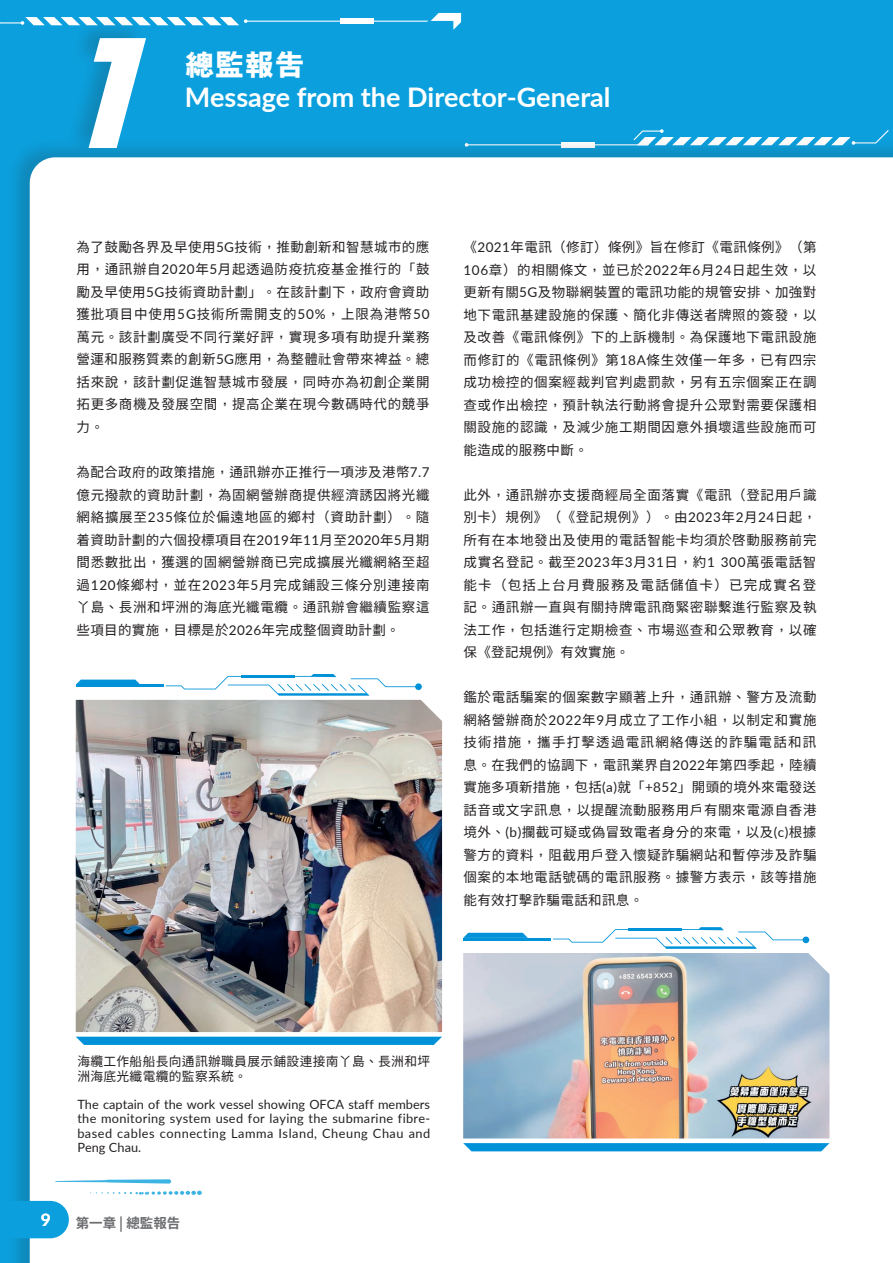
<style>
.page{position:relative;width:893px;height:1263px;background:#0ba0dd}
.page>*{position:absolute;margin:0;border:0;box-sizing:border-box;transform-origin:0 0}
.t1{font:italic 700 148.5px "Avant Garde";color:#fff}
.t2{font:800 30px "M Hei HK";color:#fff}
.t3{font:700 27px "Lato";color:#fff}
.t4{font:700 17.25px "Lato";color:#fff}
.t5{font:13.5px/22.5px "Taipei Sans TC Beta";letter-spacing:.05em;color:#231f20;text-align:justify}
.t6{font:700 13.5px "Taipei Sans TC Beta";color:#6c6d70}
.t7{font:12.75px/14.2px "Lato";letter-spacing:.04em;color:#231f20;text-align:justify}
.t8{font:12.75px/14.2px "Taipei Sans TC Beta";letter-spacing:.025em;color:#231f20}
.s1{font-family:"Lato"}
</style>
<div class="page">
<svg style="left:0;top:13px;width:461px;height:17px"></svg>
<div style="left:340px;top:19px;width:34px;height:5px;background:#fff"></div>
<svg style="left:636px;top:129px;width:253px;height:8px"></svg>
<div style="left:5px;top:137px;width:888px;height:1126px;background:#231f20;opacity:.2"></div>
<div style="left:30px;top:157px;width:863px;height:1106px;background:#fff"></div>
<svg style="left:5px;top:1201px;width:64px;height:37px"></svg>
<svg style="left:90px;top:1190px;width:112px;height:5px"></svg>
<svg style="left:55px;top:1179px;width:116px;height:4px"></svg>
<hr style="left:76px;top:685px;width:87px;height:2px;background:#0092d8">
<svg style="left:76px;top:680px;width:64px;height:5px"></svg>
<svg style="left:166px;top:674px;width:252px;height:22px;background:#ddf0f9"></svg>
<div style="left:415px;top:683px;width:7px;height:7px;background:#0092d8;border-radius:50%"></div>
<svg style="left:76px;top:1037px;width:366px;height:8px"></svg>
<img style="left:76px;top:700px;width:366px;height:332px">
<hr style="left:463px;top:938px;width:88px;height:2px;background:#0092d8">
<svg style="left:463px;top:933px;width:65px;height:5px"></svg>
<svg style="left:553px;top:927px;width:253px;height:22px;background:#ddf0f9"></svg>
<div style="left:803px;top:936px;width:6px;height:7px;background:#0092d8;border-radius:50%"></div>
<svg style="left:463px;top:1143px;width:366px;height:8px"></svg>
<img style="left:463px;top:953px;width:366px;height:185px">
<div style="left:65px;top:17px;width:83px;height:139px;background:#231f20;opacity:.2"></div>
<h1 class="t1" style="left:55px;top:21px;width:138px">1</h1>
<h2 class="t2" style="left:185px;top:45px;width:121px">總監報告</h2>
<h3 class="t3" style="left:185px;top:78px;width:427px">Message from the Director-General</h3>
<p class="t5" style="left:77px;top:236px;width:354px">為了鼓勵各界及早使用<span class="s1">5G</span>技術，推動創新和智慧城市的應用，通訊辦自<span class="s1">2020</span>年<span class="s1">5</span>月起透過防疫抗疫基金推行的「鼓勵及早使用<span class="s1">5G</span>技術資助計劃」。在該計劃下，政府會資助獲批項目中使用<span class="s1">5G</span>技術所需開支的<span class="s1">50%</span>，上限為港幣<span class="s1">50</span>萬元。該計劃廣受不同行業好評，實現多項有助提升業務營運和服務質素的創新<span class="s1">5G</span>應用，為整體社會帶來裨益。總括來說，該計劃促進智慧城市發展，同時亦為初創企業開拓更多商機及發展空間，提高企業在現今數碼時代的競爭力。</p>
<p class="t5" style="left:77px;top:461px;width:355px">為配合政府的政策措施，通訊辦亦正推行一項涉及港幣<span class="s1">7.7</span>億元撥款的資助計劃，為固網營辦商提供經濟誘因將光纖網絡擴展至<span class="s1">235</span>條位於偏遠地區的鄉村（資助計劃）。隨着資助計劃的六個投標項目在<span class="s1">2019</span>年<span class="s1">11</span>月至<span class="s1">2020</span>年<span class="s1">5</span>月期間悉數批出，獲選的固網營辦商已完成擴展光纖網絡至超過<span class="s1">120</span>條鄉村，並在<span class="s1">2023</span>年<span class="s1">5</span>月完成鋪設三條分別連接南丫島、長洲和坪洲的海底光纖電纜。通訊辦會繼續監察這些項目的實施，目標是於<span class="s1">2026</span>年完成整個資助計劃。</p>
<p class="t5" style="left:463px;top:236px;width:355px">《<span class="s1">2021</span>年電訊（修訂）條例》旨在修訂《電訊條例》（第<span class="s1">106</span>章）的相關條文，並已於<span class="s1">2022</span>年<span class="s1">6</span>月<span class="s1">24</span>日起生效，以更新有關<span class="s1">5G</span>及物聯網裝置的電訊功能的規管安排、加強對地下電訊基建設施的保護、簡化非傳送者牌照的簽發，以及改善《電訊條例》下的上訴機制。為保護地下電訊設施而修訂的《電訊條例》第<span class="s1">18A</span>條生效僅一年多，已有四宗成功檢控的個案經裁判官判處罰款，另有五宗個案正在調查或作出檢控，預計執法行動將會提升公眾對需要保護相關設施的認識，及減少施工期間因意外損壞這些設施而可能造成的服務中斷。</p>
<p class="t5" style="left:463px;top:484px;width:354px">此外，通訊辦亦支援商經局全面落實《電訊（登記用戶識別卡）規例》（《登記規例》）。由<span class="s1">2023</span>年<span class="s1">2</span>月<span class="s1">24</span>日起，所有在本地發出及使用的電話智能卡均須於啓動服務前完成實名登記。截至<span class="s1">2023</span>年<span class="s1">3</span>月<span class="s1">31</span>日，約<span class="s1">1 300</span>萬張電話智能卡（包括上台月費服務及電話儲值卡）已完成實名登記。通訊辦一直與有關持牌電訊商緊密聯繫進行監察及執法工作，包括進行定期檢查、市場巡查和公眾教育，以確保《登記規例》有效實施。</p>
<p class="t5" style="left:463px;top:686px;width:355px">鑑於電話騙案的個案數字顯著上升，通訊辦、警方及流動網絡營辦商於<span class="s1">2022</span>年<span class="s1">9</span>月成立了工作小組，以制定和實施技術措施，攜手打擊透過電訊網絡傳送的詐騙電話和訊息。在我們的協調下，電訊業界自<span class="s1">2022</span>年第四季起，陸續實施多項新措施，包括<span class="s1">(a)</span>就「<span class="s1">+852</span>」開頭的境外來電發送話音或文字訊息，以提醒流動服務用戶有關來電源自香港境外、<span class="s1">(b)</span>攔截可疑或偽冒致電者身分的來電，以及<span class="s1">(c)</span>根據警方的資料，阻截用戶登入懷疑詐騙網站和暫停涉及詐騙個案的本地電話號碼的電訊服務。據警方表示，該等措施能有效打擊詐騙電話和訊息。</p>
<p class="t8" style="left:77px;top:1055px;width:354px">海纜工作船船長向通訊辦職員展示鋪設連接南丫島、長洲和坪洲海底光纖電纜的監察系統。</p>
<p class="t7" style="left:77px;top:1097px;width:354px">The captain of the work vessel showing OFCA staff members the monitoring system used for laying the submarine fibre&shy;based cables connecting Lamma Island, Cheung Chau and Peng Chau.</p>
<p class="t4" style="left:41px;top:1207px;width:12px">9</p>
<p class="t6" style="left:76px;top:1216px;width:106px">第一章 | 總監報告</p>
</div>
